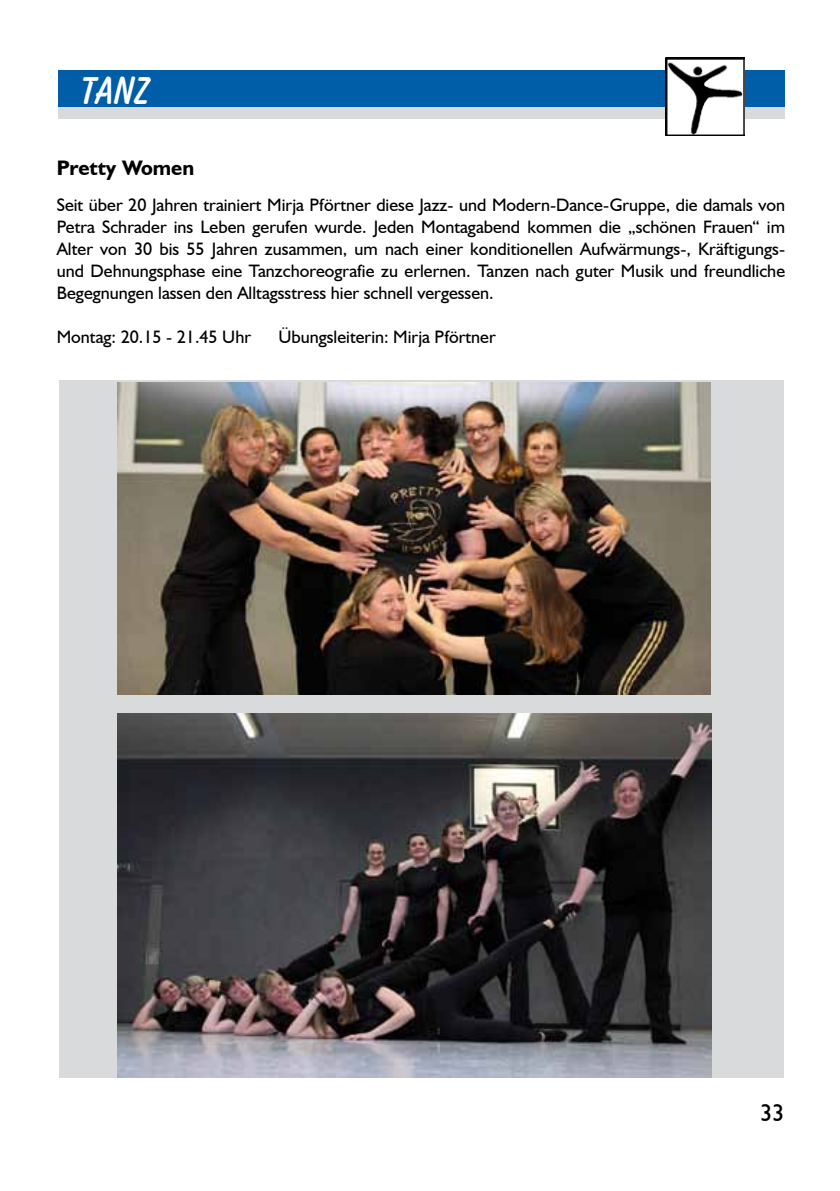
<style>
.page{position:relative;width:840px;height:1191px;background:#fff}
.page>*{position:absolute;margin:0;border:0;box-sizing:border-box;transform-origin:0 0}
.t1{font:700 40px "Balloon BT";color:#fff}
.t2{font:24px "Humanist 521 BT";color:#000}
.t3{font:700 21px "Humanist 521 BT";color:#000}
.t4{font:18px/22px "Humanist 521 BT";color:#000;text-align:justify}
</style>
<div class="page">
<div style="left:59px;top:380px;width:724px;height:697px;background:#d9dadb"></div>
<img style="left:117px;top:383px;width:593px;height:311px">
<img style="left:117px;top:713px;width:594px;height:364px">
<div style="left:59px;top:70px;width:725px;height:40px;background:#005ea8"></div>
<div style="left:59px;top:108px;width:725px;height:11px;background:#d9dadb"></div>
<img style="left:665px;top:58px;width:78px;height:78px">
<h1 class="t1" style="left:81px;top:67px;width:70px">TANZ</h1>
<p class="t3" style="left:57px;top:154px;width:139px">Pretty Women</p>
<p class="t4" style="left:57px;top:193px;width:729px">Seit über 20 Jahren trainiert Mirja Pförtner diese Jazz- und Modern-Dance-Gruppe, die damals von Petra Schrader ins Leben gerufen wurde. Jeden Montagabend kommen die „schönen Frauen“ im Alter von 30 bis 55 Jahren zusammen, um nach einer konditionellen Aufwärmungs-, Kräftigungs&shy;und Dehnungsphase eine Tanzchoreografie zu erlernen. Tanzen nach guter Musik und freundliche Begegnungen lassen den Alltagsstress hier schnell vergessen.</p>
<p class="t4" style="left:57px;top:325px;width:196px">Montag: 20.15 - 21.45 Uhr</p>
<p class="t4" style="left:278px;top:325px;width:219px">Übungsleiterin: Mirja Pförtner</p>
<h2 class="t2" style="left:759px;top:1098px;width:26px">33</h2>
</div>
